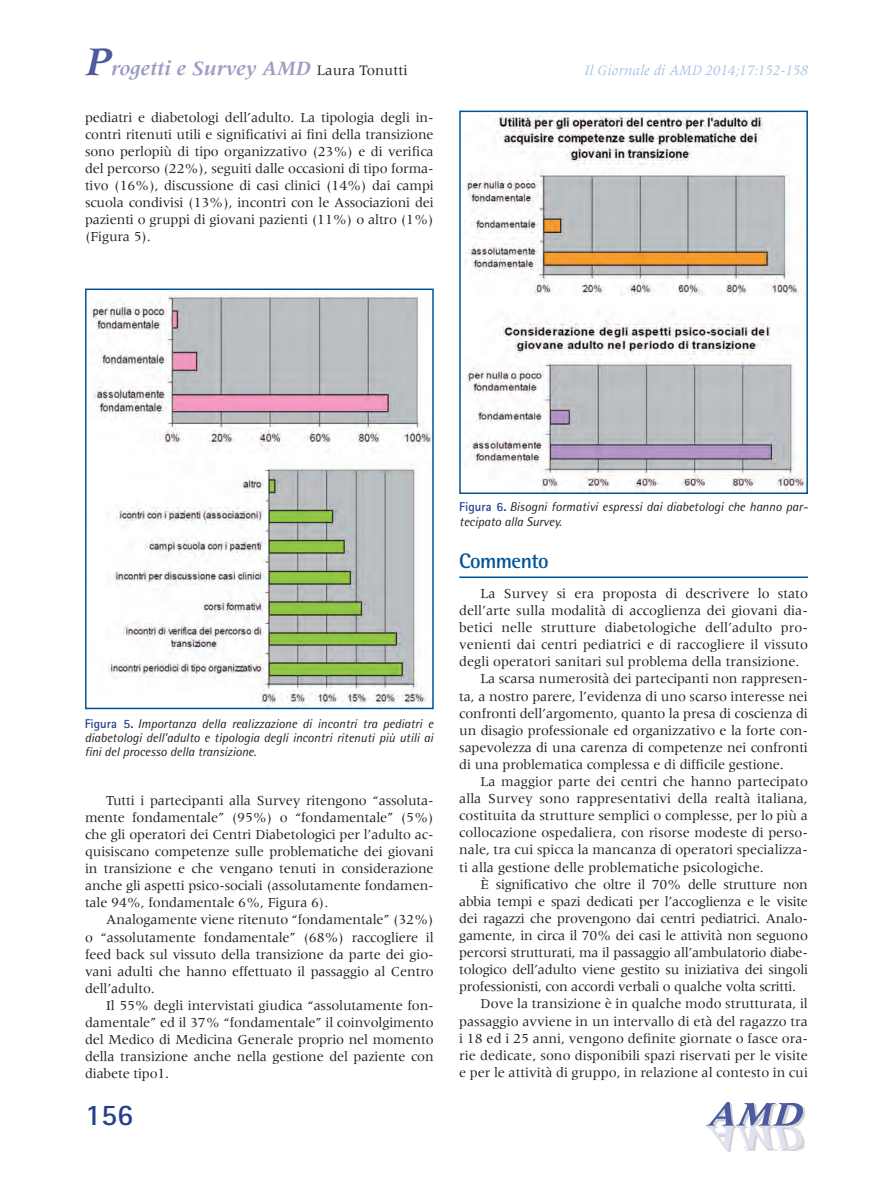
<style>
.page{position:relative;width:893px;height:1191px;background:#fff}
.page>*{position:absolute;margin:0;border:0;box-sizing:border-box;transform-origin:0 0}
.t1{font:700 30px "Rotis Sans Serif";color:#253f8e}
.t2{font:italic 700 21px "Meridien";color:#9b9bc6}
.t3{font:700 21px "Rotis Semi Sans";letter-spacing:-.03em;color:#005495}
.t4{font:italic 15px "Meridien";color:#a1c1e5}
.t5{font:14.25px/17.1px "Meridien";letter-spacing:-.01em;color:#231f20;text-align:justify}
.t6{font:italic 12.75px/14.2px "Rotis Semi Sans";color:#231f20;text-align:justify}
.s1{font-size:42px;color:#4d5a9e}
.s2{font-weight:400;font-style:normal;font-size:15px;color:#231f20}
.s3{font-family:"Rotis Sans Serif";font-weight:700;font-style:normal;color:#253f8e}
</style>
<div class="page">
<img style="left:793px;top:1149px;width:9px;height:2px">
<img style="left:725px;top:1149px;width:68px;height:3px">
<img style="left:707px;top:1102px;width:98px;height:45px">
<img style="left:707px;top:1126px;width:97px;height:23px">
<img style="left:707px;top:1126px;width:81px;height:1px">
<svg style="left:706px;top:1125px;width:84px;height:1px"></svg>
<hr style="left:459px;top:576px;width:349px;height:2px;background:#005495">
<img style="left:90px;top:295px;width:341px;height:411px">
<div style="left:85px;top:288px;width:349px;height:421px;border:2px solid #005495"></div>
<img style="left:462px;top:114px;width:343px;height:377px">
<div style="left:459px;top:111px;width:349px;height:383px;border:2px solid #005495"></div>
<h2 class="t2" style="left:85px;top:57px;width:324px"><span class="s1">P</span>rogetti e Survey AMD <span class="s2">Laura Tonutti</span></h2>
<p class="t5" style="left:85px;top:109px;width:350px">pediatri e diabetologi dell’adulto. La tipologia degli in&shy;contri ritenuti utili e significativi ai fini della transizione sono perlopiù di tipo organizzativo (23%) e di verifica del percorso (22%), seguiti dalle occasioni di tipo forma&shy;tivo (16%), discussione di casi clinici (14%) dai campi scuola condivisi (13%), incontri con le Associazioni dei pazienti o gruppi di giovani pazienti (11%) o altro (1%) (Figura 5).</p>
<p class="t4" style="left:585px;top:63px;width:225px">Il Giornale di AMD 2014;17:152-158</p>
<p class="t6" style="left:85px;top:716px;width:350px"><span class="s3">Figura 5.</span> Importanza della realizzazione di incontri tra pediatri e diabetologi dell’adulto e tipologia degli incontri ritenuti più utili ai fini del processo della transizione.</p>
<p class="t5" style="left:85px;top:791px;width:350px;text-indent:21px">Tutti i partecipanti alla Survey ritengono “assoluta&shy;mente fondamentale” (95%) o “fondamentale” (5%) che gli operatori dei Centri Diabetologici per l’adulto ac&shy;quisiscano competenze sulle problematiche dei giovani in transizione e che vengano tenuti in considerazione anche gli aspetti psico-sociali (assolutamente fondamen&shy;tale 94%, fondamentale 6%, Figura 6).</p>
<p class="t5" style="left:85px;top:911px;width:350px;text-indent:21px">Analogamente viene ritenuto “fondamentale” (32%) o “assolutamente fondamentale” (68%) raccogliere il feed back sul vissuto della transizione da parte dei gio&shy;vani adulti che hanno effettuato il passaggio al Centro dell’adulto.</p>
<p class="t5" style="left:85px;top:996px;width:350px;text-indent:21px">Il 55% degli intervistati giudica “assolutamente fon&shy;damentale” ed il 37% “fondamentale” il coinvolgimento del Medico di Medicina Generale proprio nel momento della transizione anche nella gestione del paziente con diabete tipo1.</p>
<h1 class="t1" style="left:85px;top:1096px;width:50px">156</h1>
<p class="t6" style="left:459px;top:500px;width:350px"><span class="s3">Figura 6.</span> Bisogni formativi espressi dai diabetologi che hanno par&shy;tecipato alla Survey.</p>
<h2 class="t3" style="left:459px;top:548px;width:91px">Commento</h2>
<p class="t5" style="left:480px;top:584px;width:329px">La Survey si era proposta di descrivere lo stato</p>
<p class="t5" style="left:459px;top:602px;width:350px">dell’arte sulla modalità di accoglienza dei giovani dia-</p>
<p class="t5" style="left:459px;top:619px;width:350px">betici nelle strutture diabetologiche dell’adulto pro-</p>
<p class="t5" style="left:459px;top:636px;width:350px">venienti dai centri pediatrici e di raccogliere il vissuto</p>
<p class="t5" style="left:459px;top:653px;width:342px">degli operatori sanitari sul problema della transizione.</p>
<p class="t5" style="left:480px;top:670px;width:329px">La scarsa numerosità dei partecipanti non rappresen-</p>
<p class="t5" style="left:459px;top:687px;width:350px">ta, a nostro parere, l’evidenza di uno scarso interesse nei</p>
<p class="t5" style="left:459px;top:704px;width:350px">confronti dell’argomento, quanto la presa di coscienza di</p>
<p class="t5" style="left:459px;top:721px;width:350px">un disagio professionale ed organizzativo e la forte con-</p>
<p class="t5" style="left:459px;top:738px;width:350px">sapevolezza di una carenza di competenze nei confronti</p>
<p class="t5" style="left:459px;top:755px;width:326px">di una problematica complessa e di difficile gestione.</p>
<p class="t5" style="left:480px;top:773px;width:329px">La maggior parte dei centri che hanno partecipato</p>
<p class="t5" style="left:459px;top:790px;width:350px">alla Survey sono rappresentativi della realtà italiana,</p>
<p class="t5" style="left:459px;top:807px;width:350px">costituita da strutture semplici o complesse, per lo più a</p>
<p class="t5" style="left:459px;top:824px;width:350px">collocazione ospedaliera, con risorse modeste di perso-</p>
<p class="t5" style="left:459px;top:841px;width:350px">nale, tra cui spicca la mancanza di operatori specializza-</p>
<p class="t5" style="left:459px;top:858px;width:306px">ti alla gestione delle problematiche psicologiche.</p>
<p class="t5" style="left:480px;top:875px;width:329px">È significativo che oltre il 70% delle strutture non</p>
<p class="t5" style="left:459px;top:892px;width:350px">abbia tempi e spazi dedicati per l’accoglienza e le visite</p>
<p class="t5" style="left:459px;top:909px;width:350px">dei ragazzi che provengono dai centri pediatrici. Analo-</p>
<p class="t5" style="left:459px;top:926px;width:350px">gamente, in circa il 70% dei casi le attività non seguono</p>
<p class="t5" style="left:459px;top:944px;width:350px">percorsi strutturati, ma il passaggio all’ambulatorio diabe-</p>
<p class="t5" style="left:459px;top:961px;width:350px">tologico dell’adulto viene gestito su iniziativa dei singoli</p>
<p class="t5" style="left:459px;top:978px;width:338px">professionisti, con accordi verbali o qualche volta scritti.</p>
<p class="t5" style="left:480px;top:995px;width:329px">Dove la transizione è in qualche modo strutturata, il</p>
<p class="t5" style="left:459px;top:1012px;width:350px">passaggio avviene in un intervallo di età del ragazzo tra</p>
<p class="t5" style="left:459px;top:1029px;width:350px">i 18 ed i 25 anni, vengono definite giornate o fasce ora-</p>
<p class="t5" style="left:459px;top:1046px;width:350px">rie dedicate, sono disponibili spazi riservati per le visite</p>
<p class="t5" style="left:459px;top:1063px;width:350px">e per le attività di gruppo, in relazione al contesto in cui</p>
</div>
